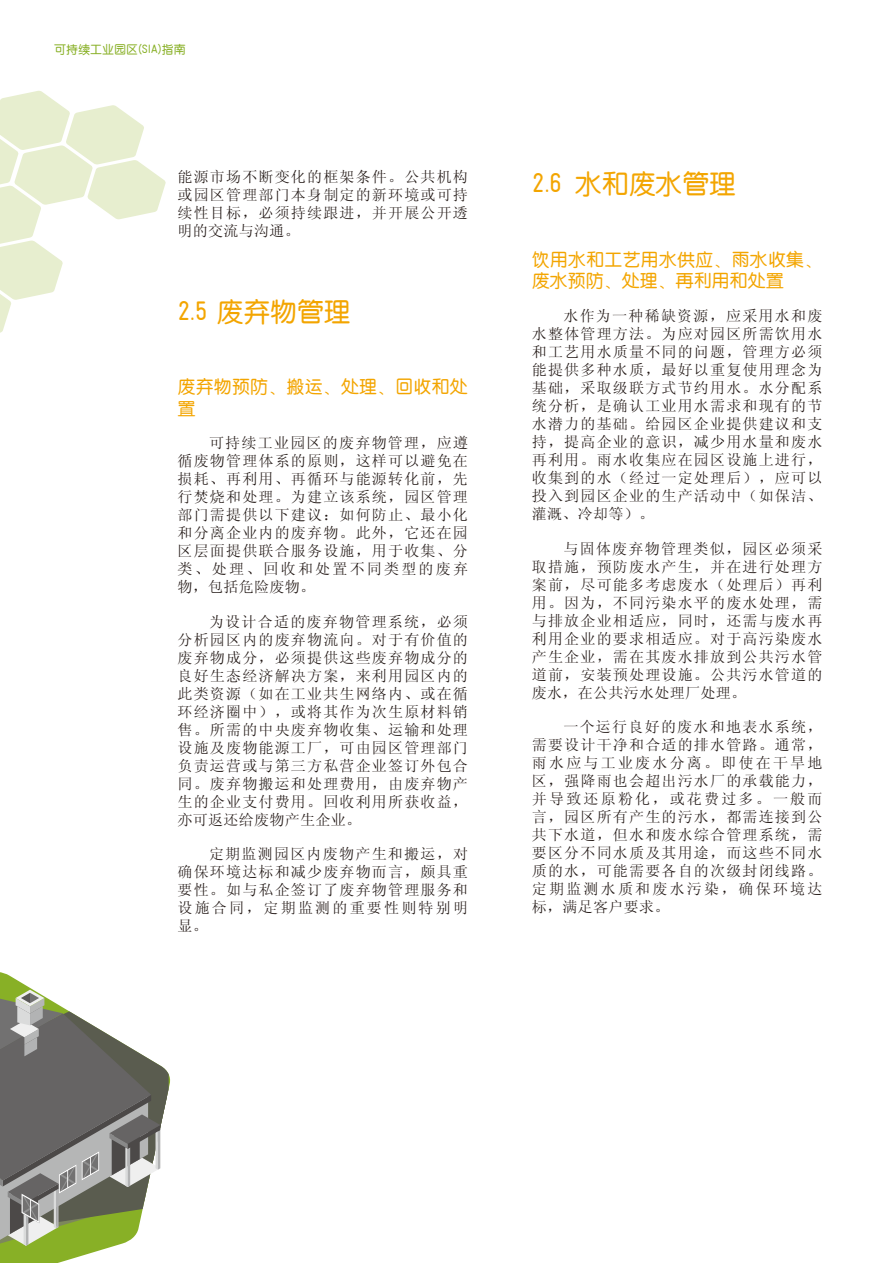
<style>
.page{position:relative;width:893px;height:1263px;background:#fff}
.page>*{position:absolute;margin:0;border:0;box-sizing:border-box;transform-origin:0 0}
.t1{font:27px "H Ye 3 gj";letter-spacing:-.01em;color:#f3a500}
.t2{font:18px/21.6px "H Ye 3 gj";letter-spacing:.01em;color:#f3a500}
.t3{font:15px/18px "N Sim Sun";letter-spacing:.08em;color:#221815;text-align:justify}
.t4{font:12px "H Ye 3 gj";color:#88b026}
.s1{font-family:"Gravur";font-stretch:condensed}
</style>
<div class="page">
<svg style="left:0;top:91px;width:166px;height:242px"></svg>
<svg style="left:0;top:972px;width:171px;height:291px"></svg>
<svg style="left:0;top:990px;width:169px;height:256px"></svg>
<p class="t4" style="left:54px;top:44px;width:133px">可持续工业园区<span class="s1">(SIA)</span>指南</p>
<p class="t3" style="left:178px;top:168px;width:292px">能源市场不断变化的框架条件。公共机构或园区管理部门本身制定的新环境或可持续性目标，必须持续跟进，并开展公开透明的交流与沟通。</p>
<h1 class="t1" style="left:178px;top:298px;width:175px"><span class="s1">2.5</span> 废弃物管理</h1>
<p class="t2" style="left:178px;top:376px;width:292px">废弃物预防、搬运、处理、回收和处置</p>
<p class="t3" style="left:178px;top:434px;width:292px;text-indent:32px">可持续工业园区的废弃物管理，应遵循废物管理体系的原则，这样可以避免在损耗、再利用、再循环与能源转化前，先行焚烧和处理。为建立该系统，园区管理部门需提供以下建议：如何防止、最小化和分离企业内的废弃物。此外，它还在园区层面提供联合服务设施，用于收集、分类、处理、回收和处置不同类型的废弃物，包括危险废物。</p>
<p class="t3" style="left:178px;top:612px;width:292px;text-indent:32px">为设计合适的废弃物管理系统，必须分析园区内的废弃物流向。对于有价值的废弃物成分，必须提供这些废弃物成分的良好生态经济解决方案，来利用园区内的此类资源（如在工业共生网络内、或在循环经济圈中），或将其作为次生原材料销售。所需的中央废弃物收集、运输和处理设施及废物能源工厂，可由园区管理部门负责运营或与第三方私营企业签订外包合同。废弃物搬运和处理费用，由废弃物产生的企业支付费用。回收利用所获收益，亦可返还给废物产生企业。</p>
<p class="t3" style="left:178px;top:845px;width:292px;text-indent:32px">定期监测园区内废物产生和搬运，对确保环境达标和减少废弃物而言，颇具重要性。如与私企签订了废弃物管理服务和设施合同，定期监测的重要性则特别明显。</p>
<h1 class="t1" style="left:532px;top:171px;width:206px"><span class="s1">2.6</span> 水和废水管理</h1>
<p class="t2" style="left:532px;top:249px;width:292px">饮用水和工艺用水供应、雨水收集、废水预防、处理、再利用和处置</p>
<p class="t3" style="left:532px;top:307px;width:292px;text-indent:32px">水作为一种稀缺资源，应采用水和废水整体管理方法。为应对园区所需饮用水和工艺用水质量不同的问题，管理方必须能提供多种水质，最好以重复使用理念为基础，采取级联方式节约用水。水分配系统分析，是确认工业用水需求和现有的节水潜力的基础。给园区企业提供建议和支持，提高企业的意识，减少用水量和废水再利用。雨水收集应在园区设施上进行，收集到的水（经过一定处理后），应可以投入到园区企业的生产活动中（如保洁、灌溉、冷却等）。</p>
<p class="t3" style="left:532px;top:539px;width:292px;text-indent:32px">与固体废弃物管理类似，园区必须采取措施，预防废水产生，并在进行处理方案前，尽可能多考虑废水（处理后）再利用。因为，不同污染水平的废水处理，需与排放企业相适应，同时，还需与废水再利用企业的要求相适应。对于高污染废水产生企业，需在其废水排放到公共污水管道前，安装预处理设施。公共污水管道的废水，在公共污水处理厂处理。</p>
<p class="t3" style="left:532px;top:718px;width:292px;text-indent:32px">一个运行良好的废水和地表水系统，需要设计干净和合适的排水管路。通常，雨水应与工业废水分离。即使在干旱地区，强降雨也会超出污水厂的承载能力，并导致还原粉化，或花费过多。一般而言，园区所有产生的污水，都需连接到公共下水道，但水和废水综合管理系统，需要区分不同水质及其用途，而这些不同水质的水，可能需要各自的次级封闭线路。定期监测水质和废水污染，确保环境达标，满足客户要求。</p>
</div>
